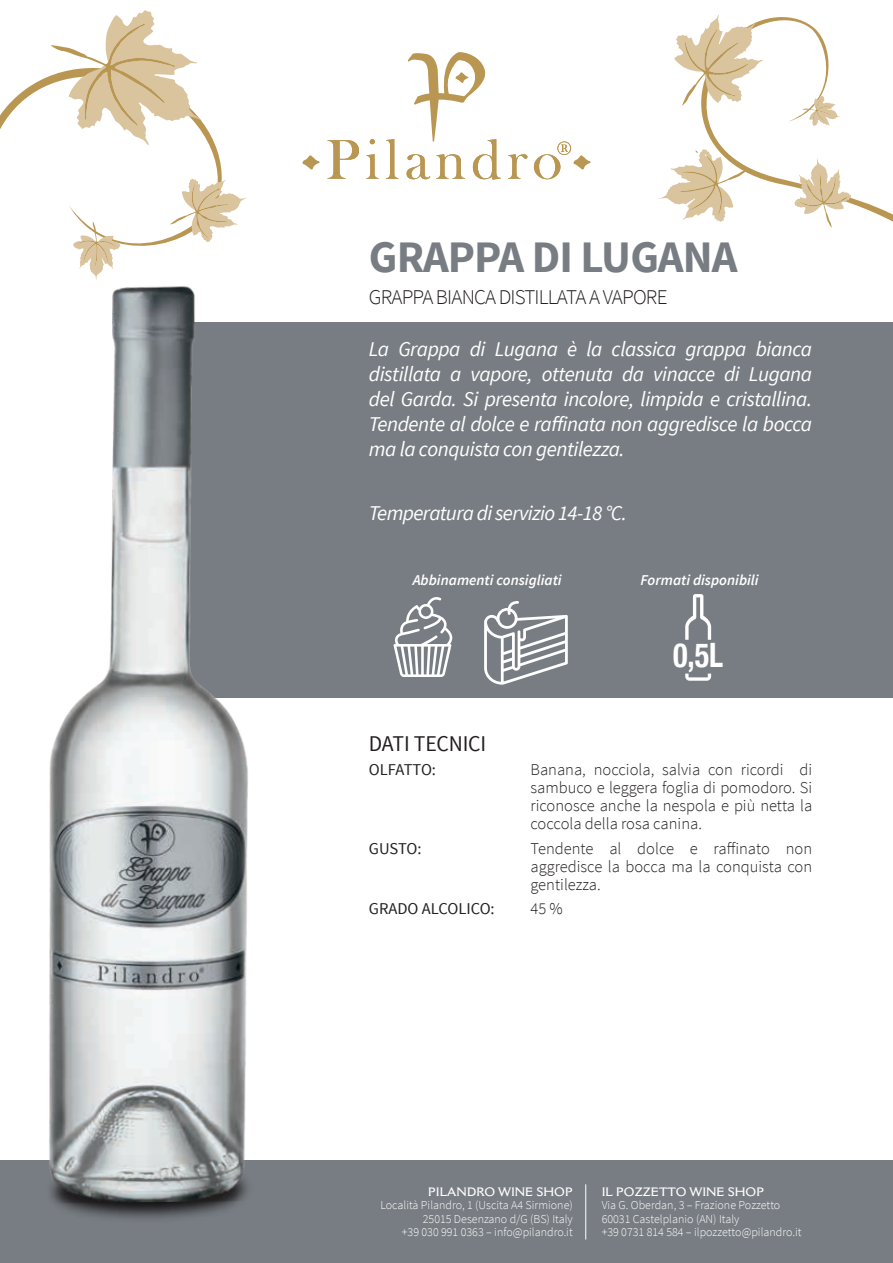
<style>
.page{position:relative;width:893px;height:1263px;background:#fff}
.page>*{position:absolute;margin:0;border:0;box-sizing:border-box;transform-origin:0 0}
.t1{font:700 45px "Source Sans Pro";letter-spacing:-.02em;color:#787d83}
.t2{font:700 condensed 33.6px "Helvetica Neue";color:#fff;scale:.9 1}
.t3{font:22.5px "Source Sans Pro";letter-spacing:-.01em;color:#231f20}
.t4{font:italic 21px/25.2px "Source Sans Pro";letter-spacing:-.02em;color:#fff;text-align:justify}
.t5{font:300 21px "Source Sans Pro";letter-spacing:-.04em;color:#231f20}
.t6{font:300 16.5px/18px "Source Sans Pro";color:#231f20;text-align:justify}
.t7{font:16.5px "Source Sans Pro";color:#231f20}
.t8{font:italic 600 15px "Source Sans Pro";color:#fff}
.t9{font:300 12px/13.5px "Source Sans Pro";color:#fff}
.t10{font:600 12px "Cantoria";color:#fff}
</style>
<div class="page">
<svg style="left:0;top:45px;width:222px;height:193px"></svg>
<svg style="left:170px;top:179px;width:77px;height:59px"></svg>
<svg style="left:73px;top:221px;width:47px;height:17px"></svg>
<svg style="left:51px;top:10px;width:151px;height:135px"></svg>
<svg style="left:701px;top:17px;width:192px;height:205px"></svg>
<svg style="left:802px;top:96px;width:38px;height:30px"></svg>
<svg style="left:794px;top:158px;width:57px;height:70px"></svg>
<svg style="left:674px;top:15px;width:89px;height:91px"></svg>
<svg style="left:659px;top:149px;width:88px;height:73px"></svg>
<svg style="left:327px;top:140px;width:32px;height:39px"></svg>
<svg style="left:366px;top:154px;width:13px;height:25px"></svg>
<svg style="left:370px;top:139px;width:5px;height:5px"></svg>
<svg style="left:386px;top:139px;width:12px;height:40px"></svg>
<svg style="left:407px;top:52px;width:94px;height:128px"></svg>
<svg style="left:508px;top:154px;width:19px;height:25px"></svg>
<svg style="left:302px;top:155px;width:18px;height:15px"></svg>
<svg style="left:534px;top:141px;width:57px;height:38px"></svg>
<div style="left:0;top:1161px;width:893px;height:102px;background:#787d83"></div>
<div style="left:174px;top:322px;width:719px;height:376px;background:#787d83"></div>
<img style="left:0;top:238px;width:347px;height:965px">
<svg style="left:685px;top:594px;width:26px;height:46px"></svg>
<svg style="left:685px;top:674px;width:26px;height:7px"></svg>
<svg style="left:393px;top:597px;width:59px;height:80px"></svg>
<svg style="left:484px;top:601px;width:84px;height:84px"></svg>
<hr style="left:585px;top:1184px;width:1px;height:55px;background:#fff">
<h1 class="t1" style="left:369px;top:228px;width:370px">GRAPPA DI LUGANA</h1>
<p class="t5" style="left:369px;top:284px;width:300px">GRAPPA BIANCA DISTILLATA A VAPORE</p>
<p class="t4" style="left:369px;top:336px;width:445px">La Grappa di Lugana è la classica grappa bianca distillata a vapore, ottenuta da vinacce di Lugana del Garda. Si presenta incolore, limpida e cristallina.<br>Tendente al dolce e raffinata non aggredisce la bocca ma la conquista con gentilezza.</p>
<p class="t4" style="left:369px;top:500px;width:260px">Temperatura di servizio 14-18 °C.</p>
<p class="t8" style="left:413px;top:570px;width:150px">Abbinamenti consigliati</p>
<p class="t8" style="left:640px;top:570px;width:120px">Formati disponibili</p>
<h2 class="t2" style="left:673px;top:627px;width:57px">0,5L</h2>
<p class="t3" style="left:369px;top:729px;width:119px">DATI TECNICI</p>
<p class="t7" style="left:369px;top:759px;width:69px">OLFATTO:</p>
<p class="t6" style="left:530px;top:761px;width:283px">Banana, nocciola, salvia con ricordi di sambuco e leggera foglia di pomodoro. Si riconosce anche la nespola e più netta la coccola della rosa canina.</p>
<p class="t7" style="left:369px;top:838px;width:54px">GUSTO:</p>
<p class="t6" style="left:530px;top:839px;width:283px">Tendente al dolce e raffinato non aggredisce la bocca ma la conquista con gentilezza.</p>
<p class="t7" style="left:369px;top:898px;width:127px">GRADO ALCOLICO:</p>
<p class="t6" style="left:530px;top:899px;width:34px">45 %</p>
<p class="t10" style="left:428px;top:1184px;width:146px">PILANDRO WINE SHOP</p>
<p class="t9" style="left:380px;top:1199px;width:194px;text-align:right">Località Pilandro, 1 (Uscita A4 Sirmione)<br>25015 Desenzano d/G (BS) Italy<br>+39 030 991 0363 – info@pilandro.it</p>
<p class="t10" style="left:602px;top:1184px;width:164px">IL POZZETTO WINE SHOP</p>
<p class="t9" style="left:602px;top:1199px;width:201px">Via G. Oberdan, 3 – Frazione Pozzetto<br>60031 Castelplanio (AN) Italy<br>+39 0731 814 584 – ilpozzetto@pilandro.it</p>
</div>
